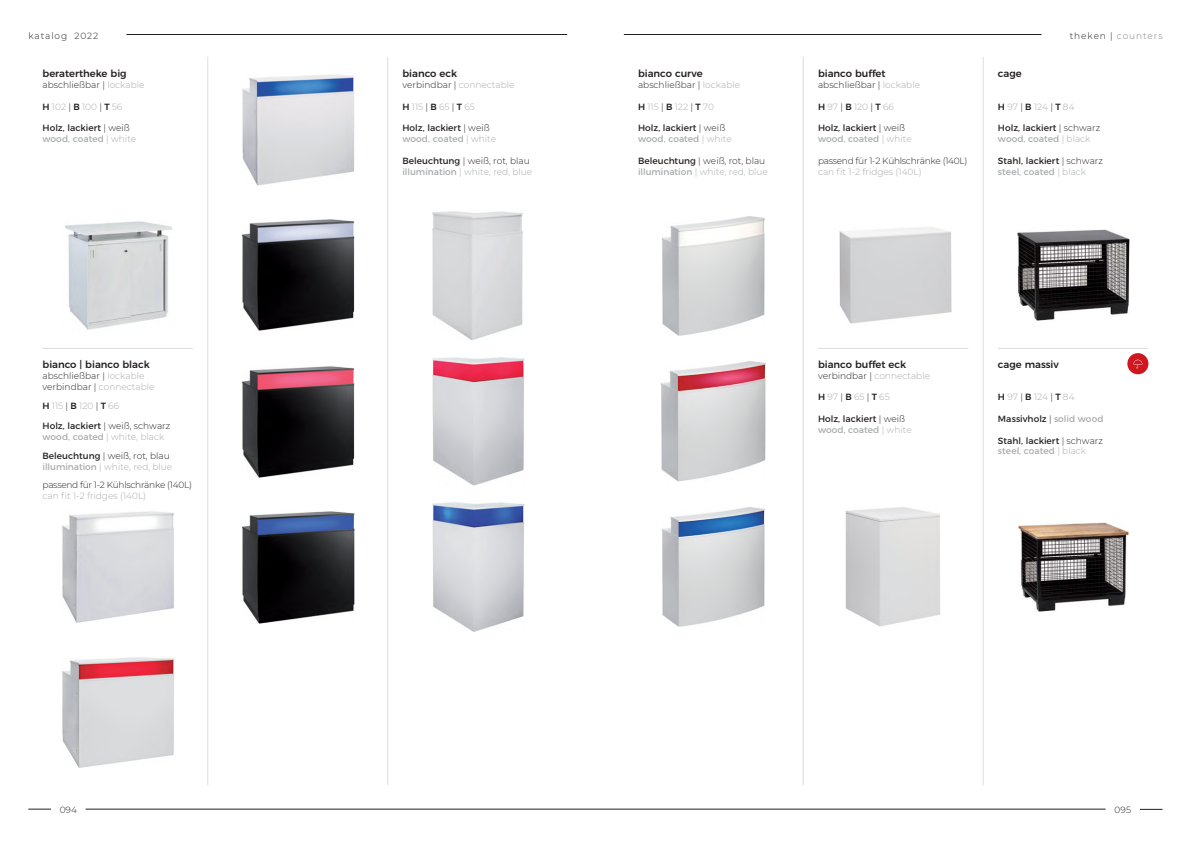
<style>
.page{position:relative;width:1191px;height:842px;background:#fff}
.page>*{position:absolute;margin:0;border:0;box-sizing:border-box;transform-origin:0 0}
.t1{font:500 10px "Montserrat";color:#231f20}
.t2{font:9px/10.8px "Montserrat";color:#231f20}
.t3{font:300 9px/10.8px "Montserrat";color:#231f20}
.t4{font:300 9px/10.8px "Montserrat";color:#a7a9ac}
.t5{font:300 9px/18.8px "Montserrat";letter-spacing:-.03em;color:#231f20}
.t6{font:300 9px "Montserrat";letter-spacing:.1em;color:#808285}
.t7{font:300 9px "Montserrat";letter-spacing:.1em;color:#231f20}
.s1{color:#231f20}
.s2{color:#a7a9ac}
.s3{font-weight:500;color:#231f20}
.s4{font-weight:300}
.s5{font-weight:300;color:#a7a9ac}
.s6{font-weight:400;color:#231f20}
.s7{font-weight:400}
.s8{font-weight:500}
.s9{font-weight:400;color:#a7a9ac}
</style>
<div class="page">
<hr style="left:86px;top:809px;width:1019px;height:1px;background:#231f20">
<svg style="left:28px;top:809px;width:23px;height:1px"></svg>
<svg style="left:1139px;top:809px;width:23px;height:1px"></svg>
<hr style="left:803px;top:57px;width:1px;height:728px;background:#a7a9ac">
<hr style="left:207px;top:57px;width:1px;height:728px;background:#a7a9ac">
<hr style="left:983px;top:57px;width:1px;height:728px;background:#a7a9ac">
<hr style="left:387px;top:57px;width:1px;height:728px;background:#a7a9ac">
<hr style="left:126px;top:34px;width:441px;height:1px;background:#231f20">
<hr style="left:624px;top:34px;width:417px;height:1px;background:#231f20">
<img style="left:65px;top:221px;width:107px;height:109px">
<img style="left:242px;top:74px;width:112px;height:112px">
<img style="left:62px;top:511px;width:112px;height:112px">
<img style="left:242px;top:219px;width:112px;height:112px">
<img style="left:432px;top:357px;width:92px;height:129px">
<img style="left:432px;top:502px;width:92px;height:130px">
<img style="left:432px;top:211px;width:91px;height:129px">
<img style="left:62px;top:657px;width:112px;height:111px">
<img style="left:242px;top:366px;width:112px;height:111px">
<img style="left:242px;top:511px;width:112px;height:112px">
<hr style="left:43px;top:348px;width:150px;height:1px;background:#a7a9ac">
<img style="left:661px;top:216px;width:104px;height:119px">
<img style="left:839px;top:227px;width:112px;height:97px">
<img style="left:1017px;top:230px;width:112px;height:91px">
<img style="left:845px;top:507px;width:95px;height:120px">
<img style="left:1018px;top:522px;width:110px;height:89px">
<img style="left:661px;top:361px;width:104px;height:121px">
<img style="left:662px;top:507px;width:103px;height:120px">
<hr style="left:818px;top:348px;width:150px;height:1px;background:#a7a9ac">
<hr style="left:998px;top:348px;width:150px;height:1px;background:#a7a9ac">
<div style="left:1127px;top:353px;width:21px;height:21px;background:#ce171e;border-radius:50%"></div>
<svg style="left:1133px;top:359px;width:9px;height:9px"></svg>
<p class="t7" style="left:28px;top:29px;width:71px">katalog 2022</p>
<p class="t6" style="left:1069px;top:29px;width:94px"><span class="s1">theken |</span> counters</p>
<p class="t1" style="left:43px;top:66px;width:86px">beratertheke big</p>
<p class="t3" style="left:43px;top:79px;width:104px">abschließbar | <span class="s2">lockable</span></p>
<p class="t4" style="left:43px;top:101px;width:81px"><span class="s3">H</span> 102 <span class="s1">|</span> <span class="s3">B</span> 100 <span class="s1">|</span> <span class="s3">T</span> 56</p>
<p class="t2" style="left:43px;top:122px;width:95px">Holz, lackiert <span class="s4">| weiß </span><span class="s2">wood, coated</span> <span class="s5">| white</span></p>
<p class="t1" style="left:402px;top:66px;width:56px">bianco eck</p>
<p class="t3" style="left:402px;top:79px;width:114px">verbindbar | <span class="s2">connectable</span></p>
<p class="t4" style="left:402px;top:101px;width:74px"><span class="s3">H</span> 115 <span class="s1">|</span> <span class="s3">B</span> 65 <span class="s1">|</span> <span class="s3">T</span> 65</p>
<p class="t2" style="left:402px;top:122px;width:95px">Holz, lackiert <span class="s4">| weiß </span><span class="s2">wood, coated</span> <span class="s5">| white</span></p>
<p class="t4" style="left:402px;top:155px;width:131px"><span class="s6">Beleuchtung</span> <span class="s1">| weiß, rot, blau </span><span class="s7">illumination</span> | white, red, blue</p>
<p class="t1" style="left:638px;top:66px;width:66px">bianco curve</p>
<p class="t3" style="left:638px;top:79px;width:104px">abschließbar | <span class="s2">lockable</span></p>
<p class="t4" style="left:638px;top:101px;width:78px"><span class="s3">H</span> 115 <span class="s1">|</span> <span class="s3">B</span> 122 <span class="s1">|</span> <span class="s3">T</span> 70</p>
<p class="t2" style="left:638px;top:122px;width:95px">Holz, lackiert <span class="s4">| weiß </span><span class="s2">wood, coated</span> <span class="s5">| white</span></p>
<p class="t4" style="left:638px;top:155px;width:131px"><span class="s6">Beleuchtung</span> <span class="s1">| weiß, rot, blau </span><span class="s7">illumination</span> | white, red, blue</p>
<p class="t1" style="left:818px;top:66px;width:69px">bianco buffet</p>
<p class="t3" style="left:818px;top:79px;width:104px">abschließbar | <span class="s2">lockable</span></p>
<p class="t4" style="left:818px;top:101px;width:77px"><span class="s3">H</span> 97 <span class="s1">|</span> <span class="s3">B</span> 120 <span class="s1">|</span> <span class="s3">T</span> 66</p>
<p class="t2" style="left:818px;top:122px;width:95px">Holz, lackiert <span class="s4">| weiß </span><span class="s2">wood, coated</span> <span class="s5">| white</span></p>
<p class="t5" style="left:818px;top:151px;width:151px">passend für 1-2 Kühlschränke (140L)</p>
<p class="t4" style="left:818px;top:166px;width:105px">can fit 1-2 fridges (140L)</p>
<p class="t1" style="left:998px;top:66px;width:25px">cage</p>
<p class="t4" style="left:998px;top:101px;width:78px"><span class="s3">H</span> 97 <span class="s1">|</span> <span class="s3">B</span> 124 <span class="s1">|</span> <span class="s3">T</span> 84</p>
<p class="t2" style="left:998px;top:122px;width:104px">Holz, lackiert <span class="s4">| schwarz </span><span class="s2">wood, coated</span> <span class="s5">| black</span></p>
<p class="t2" style="left:998px;top:154px;width:107px">Stahl, lackiert <span class="s4">| schwarz </span><span class="s2">steel, coated</span> <span class="s5">| black</span></p>
<p class="t1" style="left:43px;top:356px;width:109px">bianco | bianco black</p>
<p class="t3" style="left:43px;top:370px;width:114px">abschließbar | <span class="s2">lockable </span>verbindbar | <span class="s2">connectable</span></p>
<p class="t3" style="left:43px;top:396px;width:129px;line-height:19.8px"><span class="s8">H</span> <span class="s2">115</span> | <span class="s8">B</span> <span class="s2">120</span> | <span class="s8">T</span> <span class="s2">66<br></span><span class="s7">Holz, lackiert</span> | weiß, schwarz</p>
<p class="t3" style="left:43px;top:427px;width:129px;line-height:18.8px"><span class="s9">wood, coated</span> <span class="s2">| white, black<br></span><span class="s7">Beleuchtung</span> | weiß, rot, blau</p>
<p class="t5" style="left:43px;top:457px;width:151px"><span class="s9">illumination</span> <span class="s2">| white, red, blue </span>passend für 1-2 Kühlschränke (140L)</p>
<p class="t4" style="left:43px;top:490px;width:105px">can fit 1-2 fridges (140L)</p>
<p class="t1" style="left:818px;top:356px;width:90px">bianco buffet eck</p>
<p class="t3" style="left:818px;top:370px;width:114px">verbindbar | <span class="s2">connectable</span></p>
<p class="t4" style="left:818px;top:391px;width:73px"><span class="s3">H</span> 97 <span class="s1">|</span> <span class="s3">B</span> 65 <span class="s1">|</span> <span class="s3">T</span> 65</p>
<p class="t2" style="left:818px;top:413px;width:95px">Holz, lackiert <span class="s4">| weiß </span><span class="s2">wood, coated</span> <span class="s5">| white</span></p>
<p class="t1" style="left:998px;top:356px;width:62px">cage massiv</p>
<p class="t4" style="left:998px;top:391px;width:78px"><span class="s3">H</span> 97 <span class="s1">|</span> <span class="s3">B</span> 124 <span class="s1">|</span> <span class="s3">T</span> 84</p>
<p class="t2" style="left:998px;top:413px;width:107px">Massivholz <span class="s4">|</span> <span class="s2">solid wood</span></p>
<p class="t2" style="left:998px;top:434px;width:107px">Stahl, lackiert <span class="s4">| schwarz </span><span class="s2">steel, coated</span> <span class="s5">| black</span></p>
<p class="t3" style="left:60px;top:804px;width:19px">094</p>
<p class="t3" style="left:1114px;top:804px;width:18px">095</p>
</div>
